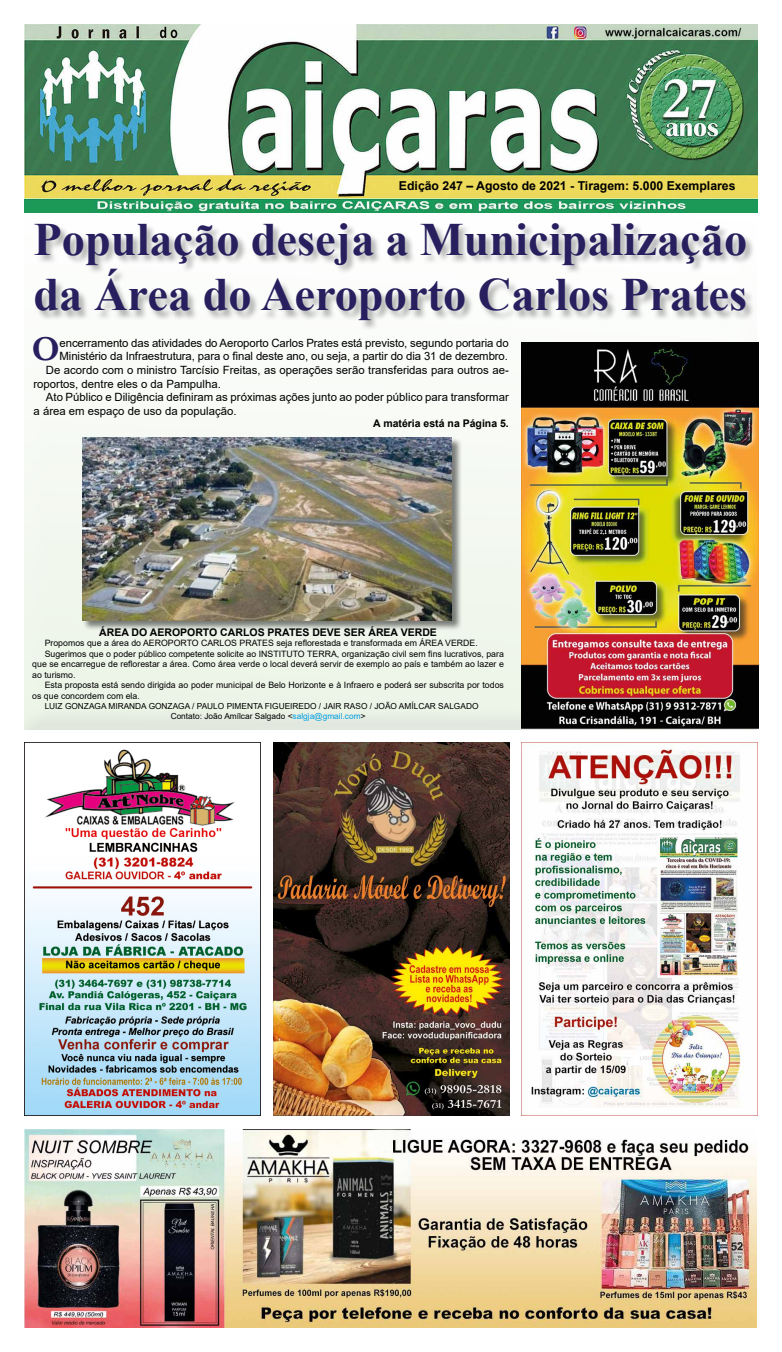
<style>
.page{position:relative;width:782px;height:1352px;background:#fff}
.page>*{position:absolute;margin:0;border:0;box-sizing:border-box;transform-origin:0 0}
.t1{font:700 46.38px/55.6px "Times New Roman";color:#271f5e}
.t2{font:700 35.35px "Garamond";color:#271f5e}
.t3{font:700 12.25px "Arial";color:#000}
.t4{font:11.38px "Arial";color:#000}
.t5{font:700 10.5px "Arial";color:#000}
.t6{font:8.75px "Arial";color:#000}
.t7{font:8.31px/10px "Arial";color:#000}
.s1{color:#009fe3}
</style>
<div class="page">
<div style="left:24px;top:202px;width:733px;height:528px;background:#000;opacity:.3"></div>
<img style="left:25px;top:25px;width:731px;height:187px">
<div style="left:35px;top:223px;width:720px;height:107px;background:#000;opacity:.3"></div>
<img style="left:25px;top:1129px;width:731px;height:198px">
<img style="left:273px;top:743px;width:236px;height:372px">
<img style="left:25px;top:749px;width:235px;height:366px">
<img style="left:521px;top:743px;width:223px;height:372px">
<div style="left:82px;top:438px;width:380px;height:193px;background:#000;opacity:.5"></div>
<img style="left:82px;top:438px;width:369px;height:183px">
<img style="left:521px;top:343px;width:236px;height:386px">
<h3 class="t3" style="left:399px;top:177px;width:338px">Edição 247 – Agosto de 2021 - Tiragem: 5.000 Exemplares</h3>
<h1 class="t1" style="left:33px;top:210px;width:715px">População deseja a Municipalização da Área do Aeroporto Carlos Prates</h1>
<h2 class="t2" style="left:32px;top:325px;width:30px">O</h2>
<h3 class="t4" style="left:60px;top:335px;width:450px">encerramento das atividades do Aeroporto Carlos Prates está previsto, segundo portaria do</h3>
<h3 class="t4" style="left:60px;top:348px;width:449px">Ministério da Infraestrutura, para o final deste ano, ou seja, a partir do dia 31 de dezembro.</h3>
<h3 class="t4" style="left:46px;top:362px;width:464px">De acordo com o ministro Tarcísio Freitas, as operações serão transferidas para outros ae-</h3>
<h3 class="t4" style="left:33px;top:376px;width:189px">roportos, dentre eles o da Pampulha.</h3>
<h3 class="t4" style="left:46px;top:389px;width:464px">Ato Público e Diligência definiram as próximas ações junto ao poder público para transformar</h3>
<h3 class="t4" style="left:33px;top:403px;width:204px">a área em espaço de uso da população.</h3>
<p class="t5" style="left:373px;top:416px;width:137px">A matéria está na Página 5.</p>
<p class="t5" style="left:99px;top:625px;width:339px">ÁREA DO AEROPORTO CARLOS PRATES DEVE SER ÁREA VERDE</p>
<p class="t6" style="left:45px;top:637px;width:434px">Propomos que a área do AEROPORTO CARLOS PRATES seja reflorestada e transformada em ÁREA VERDE.</p>
<p class="t6" style="left:45px;top:648px;width:460px">Sugerimos que o poder público competente solicite ao INSTITUTO TERRA, organização civil sem fins lucrativos, para</p>
<p class="t6" style="left:32px;top:658px;width:473px">que se encarregue de reflorestar a área. Como área verde o local deverá servir de exemplo ao país e também ao lazer e</p>
<p class="t6" style="left:32px;top:669px;width:45px">ao turismo.</p>
<p class="t6" style="left:45px;top:679px;width:460px">Esta proposta está sendo dirigida ao poder municipal de Belo Horizonte e à Infraero e poderá ser subscrita por todos</p>
<p class="t6" style="left:32px;top:690px;width:109px">os que concordem com ela.</p>
<p class="t7" style="left:171px;top:701px;width:309px;text-indent:-126px">LUIZ GONZAGA MIRANDA GONZAGA / PAULO PIMENTA FIGUEIREDO / JAIR RASO / JOÃO AMÍLCAR SALGADO<br>Contato: João Amílcar Salgado &lt;<span class="s1">salgja@gmail.com</span>&gt;</p>
</div>
